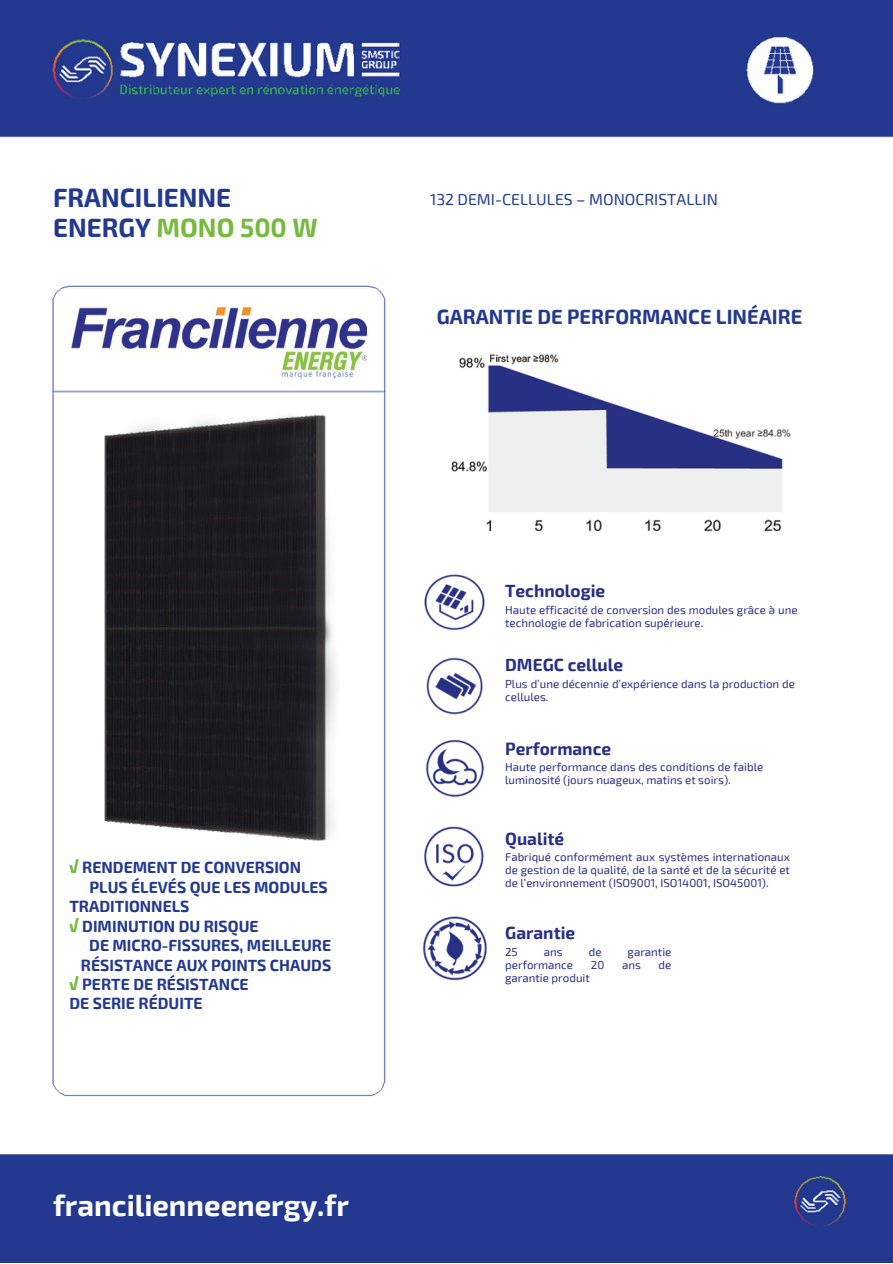
<style>
.page{position:relative;width:893px;height:1264px;background:#fff}
.page>*{position:absolute;margin:0;border:0;box-sizing:border-box;transform-origin:0 0}
.t1{font:700 29.4px "Exo 2";color:#fff}
.t2{font:700 25.95px/30.3px "Exo 2";color:#233990}
.t3{font:700 20.1px "Exo 2";color:#233990}
.t4{font:700 17.25px "Exo 2";color:#282f85}
.t5{font:700 15.9px/19.5px "Exo 2";color:#233990;text-align:center}
.t6{font:15.9px "Exo 2";color:#233990}
.t7{font:11.55px/12.9px "Exo 2";color:#282f85}
.s1{color:#77ba40}
.s2{font-weight:900;color:#77ba40}
</style>
<div class="page">
<img style="left:52px;top:285px;width:334px;height:811px">
<img style="left:0;top:0;width:892px;height:138px">
<div style="left:0;top:1154px;width:892px;height:108px;background:#233990"></div>
<img style="left:70px;top:300px;width:297px;height:78px">
<img style="left:424px;top:575px;width:61px;height:55px">
<img style="left:426px;top:657px;width:57px;height:58px">
<img style="left:426px;top:739px;width:58px;height:58px">
<img style="left:424px;top:826px;width:60px;height:61px">
<img style="left:422px;top:916px;width:65px;height:64px">
<img style="left:451px;top:354px;width:340px;height:178px">
<img style="left:90px;top:408px;width:249px;height:445px">
<p class="t2" style="left:53px;top:181px;width:266px">FRANCILIENNE<br>ENERGY <span class="s1">MONO 500 W</span></p>
<p class="t6" style="left:430px;top:189px;width:289px">132 DEMI-CELLULES – MONOCRISTALLIN</p>
<p class="t3" style="left:437px;top:304px;width:367px">GARANTIE DE PERFORMANCE LINÉAIRE</p>
<p class="t5" style="left:69px;top:857px;width:233px"><span class="s2">√</span> RENDEMENT DE CONVERSION</p>
<p class="t5" style="left:90px;top:876px;width:240px">PLUS ÉLEVÉS QUE LES MODULES</p>
<p class="t5" style="left:69px;top:895px;width:121px">TRADITIONNELS</p>
<p class="t5" style="left:69px;top:915px;width:191px"><span class="s2">√</span> DIMINUTION DU RISQUE</p>
<p class="t5" style="left:81px;top:934px;width:252px">DE MICRO-FISSURES, MEILLEURE<br>RÉSISTANCE AUX POINTS CHAUDS</p>
<p class="t5" style="left:69px;top:973px;width:181px"><span class="s2">√</span> PERTE DE RÉSISTANCE</p>
<p class="t5" style="left:69px;top:993px;width:135px">DE SERIE RÉDUITE</p>
<p class="t1" style="left:53px;top:1186px;width:297px">francilienneenergy.fr</p>
<p class="t4" style="left:505px;top:579px;width:101px">Technologie</p>
<p class="t7" style="left:505px;top:603px;width:294px">Haute efficacité de conversion des modules grâce à une technologie de fabrication supérieure.</p>
<p class="t4" style="left:505px;top:653px;width:119px">DMEGC cellule</p>
<p class="t7" style="left:505px;top:676px;width:291px">Plus d’une décennie d’expérience dans la production de cellules.</p>
<p class="t4" style="left:505px;top:737px;width:107px">Performance</p>
<p class="t7" style="left:505px;top:760px;width:259px">Haute performance dans des conditions de faible luminosité (jours nuageux, matins et soirs).</p>
<p class="t4" style="left:505px;top:827px;width:61px">Qualité</p>
<p class="t7" style="left:505px;top:850px;width:286px;text-align:justify">Fabriqué conformément aux systèmes internationaux de gestion de la qualité, de la santé et de la sécurité et de l’environnement (ISO9001, ISO14001, ISO45001).</p>
<p class="t4" style="left:505px;top:921px;width:72px">Garantie</p>
<p class="t7" style="left:505px;top:944px;width:14px">25</p>
<p class="t7" style="left:544px;top:944px;width:20px">ans</p>
<p class="t7" style="left:588px;top:944px;width:14px">de</p>
<p class="t7" style="left:627px;top:944px;width:45px">garantie</p>
<p class="t7" style="left:505px;top:957px;width:69px">performance</p>
<p class="t7" style="left:591px;top:957px;width:15px">20</p>
<p class="t7" style="left:622px;top:957px;width:20px">ans</p>
<p class="t7" style="left:658px;top:957px;width:14px">de</p>
<p class="t7" style="left:505px;top:970px;width:86px">garantie produit</p>
</div>
